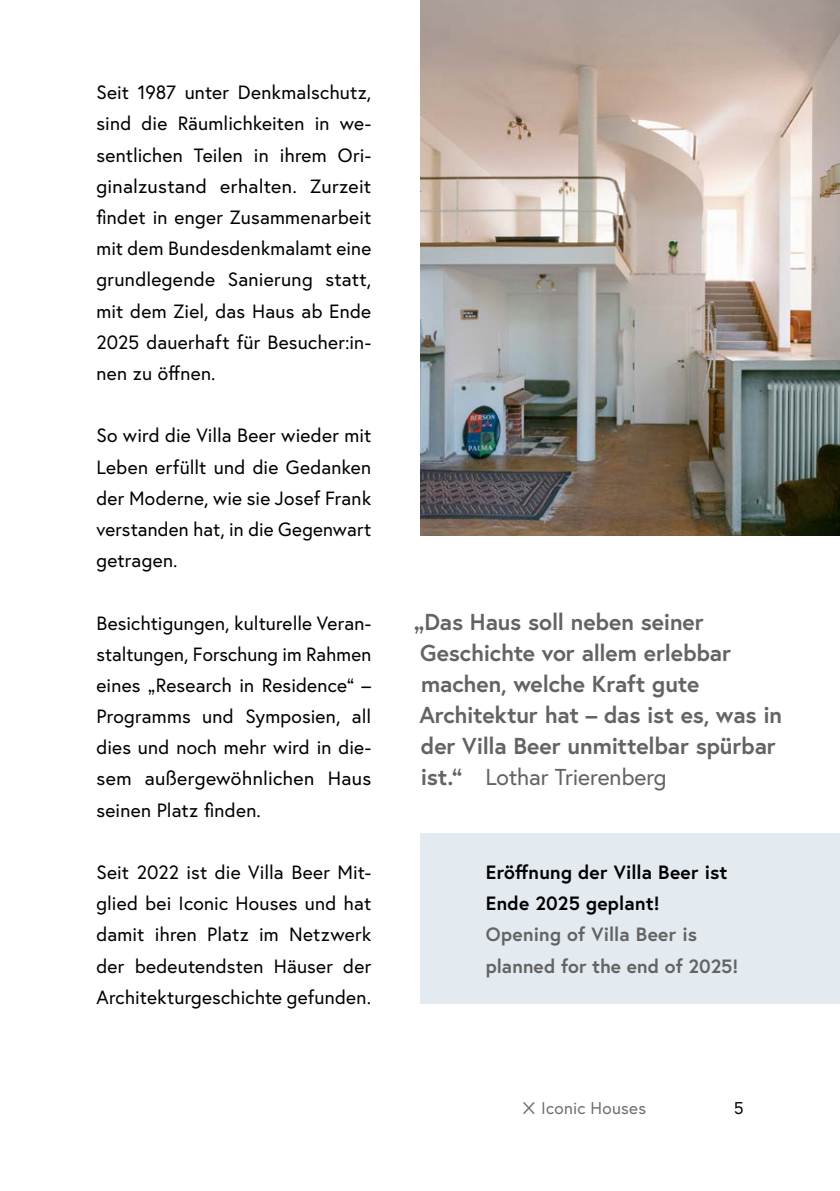
<style>
.page{position:relative;width:840px;height:1191px;background:#fff}
.page>*{position:absolute;margin:0;border:0;box-sizing:border-box;transform-origin:0 0}
.t1{font:700 23px/31.2px "Europa Austria";letter-spacing:-.005em;color:#636362}
.p_Abstand_danach{font:19.2px/31.2px "Europa Austria";letter-spacing:.01em;color:#000;text-align:justify}
.t2{font:700 19.2px/31.2px "Europa Austria";letter-spacing:.005em;color:#636362}
.t3{font:700 19.2px/31.2px "Europa Austria";letter-spacing:.01em;color:#000}
.t4{font:17px "Europa Austria";letter-spacing:.015em;color:#6f6f6e}
.t5{font:17px "Europa Austria";color:#000}
.s1{font-weight:400}
</style>
<div class="page">
<div style="left:420px;top:833px;width:419px;height:170px;background:#e4ebf0"></div>
<img style="left:420px;top:0;width:419px;height:536px">
<p class="p_Abstand_danach" style="left:96px;top:77px;width:276px">Seit 1987 unter Denkmalschutz, sind die Räumlichkeiten in we&shy;sentlichen Teilen in ihrem Ori&shy;ginalzustand erhalten. Zurzeit findet in enger Zusammenarbeit mit dem Bundesdenkmalamt eine grundlegende Sanierung statt, mit dem Ziel, das Haus ab Ende 2025 dauerhaft für Besucher:in&shy;nen zu öffnen.</p>
<p class="p_Abstand_danach" style="left:96px;top:420px;width:276px">So wird die Villa Beer wieder mit Leben erfüllt und die Gedanken der Moderne, wie sie Josef Frank verstanden hat, in die Gegenwart getragen.</p>
<p class="p_Abstand_danach" style="left:96px;top:607px;width:276px">Besichtigungen, kulturelle Veran&shy;staltungen, Forschung im Rahmen eines „Research in Residence“ – Programms und Symposien, all dies und noch mehr wird in die&shy;sem außergewöhnlichen Haus seinen Platz finden.</p>
<p class="p_Abstand_danach" style="left:96px;top:856px;width:276px">Seit 2022 ist die Villa Beer Mit&shy;glied bei Iconic Houses und hat damit ihren Platz im Netzwerk der bedeutendsten Häuser der Architekturgeschichte gefunden.</p>
<p class="t1" style="left:414px;top:605px;width:369px">„Das Haus soll neben seiner<br>Geschichte vor allem erlebbar machen, welche Kraft gute<br>Architektur hat – das ist es, was in der Villa Beer unmittelbar spürbar ist.“ <span class="s1">Lothar Trierenberg</span></p>
<p class="t3" style="left:485px;top:856px;width:243px">Eröffnung der Villa Beer ist<br>Ende 2025 geplant!</p>
<p class="t2" style="left:485px;top:918px;width:254px">Opening of Villa Beer is planned for the end of 2025!</p>
<p class="t4" style="left:521px;top:1096px;width:126px">✗ Iconic Houses</p>
<p class="t5" style="left:733px;top:1096px;width:11px">5</p>
</div>
